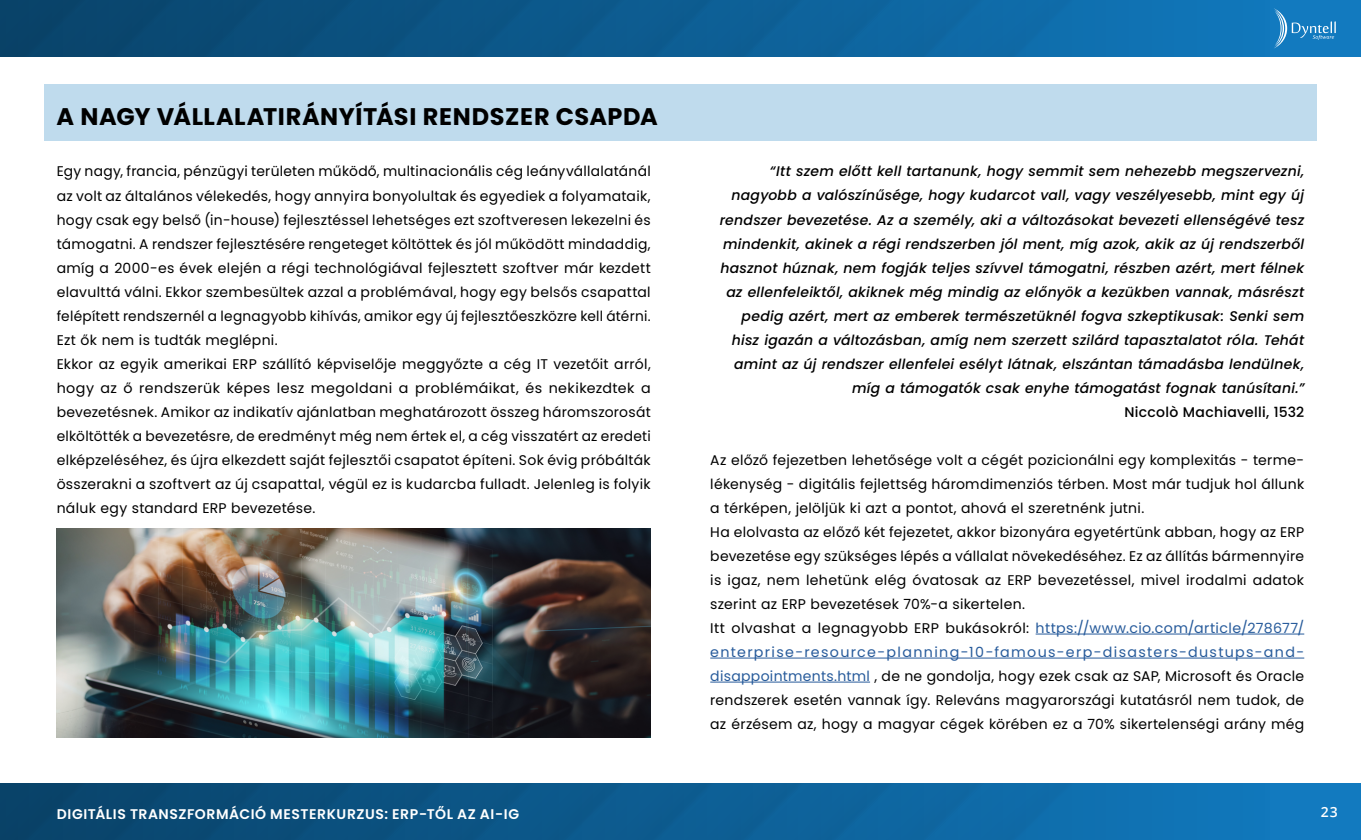
<style>
.page{position:relative;width:1361px;height:840px;background:#fff}
.page>*{position:absolute;margin:0;border:0;box-sizing:border-box;transform-origin:0 0}
.t1{font:700 24px "Poppins";letter-spacing:.02em;color:#000}
.t2{font:14px/24px "Poppins";letter-spacing:.02em;color:#000}
.t3{font:italic 500 14px/24px "Poppins";letter-spacing:.02em;color:#000;text-align:right}
.t4{font:600 14px "Poppins";letter-spacing:.04em;color:#fff}
.t5{font:500 14px "Poppins";letter-spacing:.02em;color:#000}
.t6{font:600 14px "Open Sans";color:#fff}
.s1{color:#275b9b}
</style>
<div class="page">
<div style="left:0;top:0;width:1361px;height:57px;background:linear-gradient(to right,#094166,#117bc0)"></div>
<div style="left:0;top:782px;width:1361px;height:57px;background:linear-gradient(to right,#094166,#117bc0)"></div>
<svg style="left:1273px;top:8px;width:62px;height:40px;background:#2d89c6"></svg>
<hr style="left:1035px;top:633px;width:269px;height:1px;background:#275b9b">
<hr style="left:710px;top:657px;width:594px;height:1px;background:#275b9b">
<hr style="left:710px;top:681px;width:160px;height:1px;background:#275b9b">
<div style="left:44px;top:84px;width:1272px;height:57px;background:#bfdbed"></div>
<img style="left:57px;top:528px;width:594px;height:209px">
<h1 class="t1" style="left:57px;top:103px;width:603px">A NAGY VÁLLALATIRÁNYÍTÁSI RENDSZER CSAPDA</h1>
<p class="t2" style="left:57px;top:159px;width:595px">Egy nagy, francia, pénzügyi területen működő, multinacionális cég leányvállalatánál az volt az általános vélekedés, hogy annyira bonyolultak és egyediek a folyamataik, hogy csak egy belső (in-house) fejlesztéssel lehetséges ezt szoftveresen lekezelni és támogatni. A rendszer fejlesztésére rengeteget költöttek és jól működött mindaddig, amíg a 2000-es évek elején a régi technológiával fejlesztett szoftver már kezdett elavulttá válni. Ekkor szembesültek azzal a problémával, hogy egy belsős csapattal felépített rendszernél a legnagyobb kihívás, amikor egy új fejlesztőeszközre kell átérni.<br>Ezt ők nem is tudták meglépni.<br>Ekkor az egyik amerikai ERP szállító képviselője meggyőzte a cég IT vezetőit arról, hogy az ő rendszerük képes lesz megoldani a problémáikat, és nekikezdtek a bevezetésnek. Amikor az indikatív ajánlatban meghatározott összeg háromszorosát elköltötték a bevezetésre, de eredményt még nem értek el, a cég visszatért az eredeti elképzeléséhez, és újra elkezdett saját fejlesztői csapatot építeni. Sok évig próbálták összerakni a szoftvert az új csapattal, végül ez is kudarcba fulladt. Jelenleg is folyik náluk egy standard ERP bevezetése.</p>
<p class="t3" style="left:720px;top:159px;width:586px">“Itt szem előtt kell tartanunk, hogy semmit sem nehezebb megszervezni, nagyobb a valószínűsége, hogy kudarcot vall, vagy veszélyesebb, mint egy új rendszer bevezetése. Az a személy, aki a változásokat bevezeti ellenségévé tesz mindenkit, akinek a régi rendszerben jól ment, míg azok, akik az új rendszerből hasznot húznak, nem fogják teljes szívvel támogatni, részben azért, mert félnek az ellenfeleiktől, akiknek még mindig az előnyök a kezükben vannak, másrészt pedig azért, mert az emberek természetüknél fogva szkeptikusak: Senki sem hisz igazán a változásban, amíg nem szerzett szilárd tapasztalatot róla. Tehát amint az új rendszer ellenfelei esélyt látnak, elszántan támadásba lendülnek, míg a támogatók csak enyhe támogatást fognak tanúsítani.”</p>
<p class="t5" style="left:1124px;top:403px;width:181px">Niccolò Machiavelli, 1532</p>
<p class="t2" style="left:710px;top:447px;width:595px">Az előző fejezetben lehetősége volt a cégét pozicionálni egy komplexitás - terme&shy;lékenység - digitális fejlettség háromdimenziós térben. Most már tudjuk hol állunk a térképen, jelöljük ki azt a pontot, ahová el szeretnénk jutni.<br>Ha elolvasta az előző két fejezetet, akkor bizonyára egyetértünk abban, hogy az ERP bevezetése egy szükséges lépés a vállalat növekedéséhez. Ez az állítás bármennyire is igaz, nem lehetünk elég óvatosak az ERP bevezetéssel, mivel irodalmi adatok szerint az ERP bevezetések 70%-a sikertelen.<br>Itt olvashat a legnagyobb ERP bukásokról: <span class="s1">https://www.cio.com/article/278677/ enterprise-resource-planning-10-famous-erp-disasters-dustups-and&shy;disappointments.html</span> , de ne gondolja, hogy ezek csak az SAP, Microsoft és Oracle rendszerek esetén vannak így. Releváns magyarországi kutatásról nem tudok, de az érzésem az, hogy a magyar cégek körében ez a 70% sikertelenségi arány még</p>
<p class="t4" style="left:57px;top:805px;width:464px">DIGITÁLIS TRANSZFORMÁCIÓ MESTERKURZUS: ERP-TŐL AZ AI-IG</p>
<p class="t6" style="left:1320px;top:801px;width:18px">23</p>
</div>
